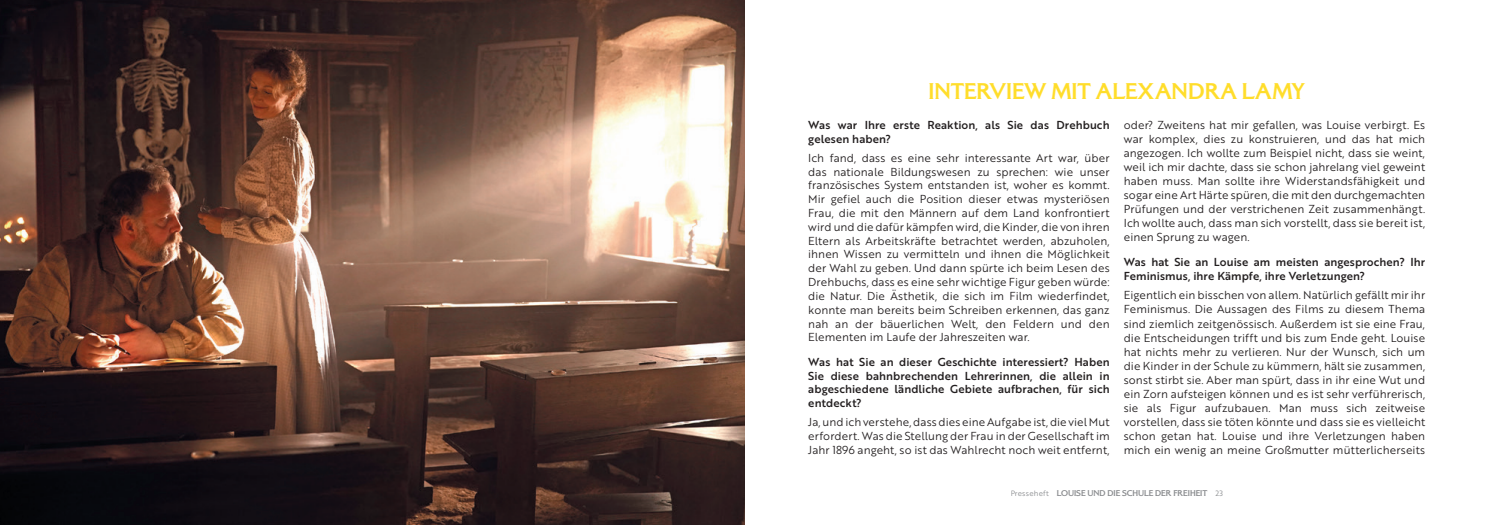
<style>
.page{position:relative;width:1489px;height:525px;background:#fff}
.page>*{position:absolute;margin:0;border:0;box-sizing:border-box;transform-origin:0 0}
.t1{font:700 23.75px "Alexon";color:#ffdd2b}
.t2{font:11.25px/14px "Brother 1816 Book";letter-spacing:.01em;color:#231f20;text-align:justify}
.t3{font:11.25px/13.8px "Brother 1816 Medium";letter-spacing:.01em;color:#231f20}
.t4{font:700 8.75px "Alexon";color:#8a8c8f}
.s1{font-family:"Brother 1816 Book";font-weight:400;font-size:7.5px}
</style>
<div class="page">
<img style="left:0;top:0;width:744px;height:524px">
<h1 class="t1" style="left:928px;top:75px;width:378px">INTERVIEW MIT ALEXANDRA LAMY</h1>
<p class="t3" style="left:808px;top:117px;width:303px">Was war Ihre erste Reaktion, als Sie das Drehbuch gelesen haben?</p>
<p class="t2" style="left:808px;top:150px;width:303px">Ich fand, dass es eine sehr interessante Art war, über das nationale Bildungswesen zu sprechen: wie unser französisches System entstanden ist, woher es kommt.<br>Mir gefiel auch die Position dieser etwas mysteriösen Frau, die mit den Männern auf dem Land konfrontiert wird und die dafür kämpfen wird, die Kinder, die von ihren Eltern als Arbeitskräfte betrachtet werden, abzuholen, ihnen Wissen zu vermitteln und ihnen die Möglichkeit der Wahl zu geben. Und dann spürte ich beim Lesen des Drehbuchs, dass es eine sehr wichtige Figur geben würde: die Natur. Die Ästhetik, die sich im Film wiederfindet, konnte man bereits beim Schreiben erkennen, das ganz nah an der bäuerlichen Welt, den Feldern und den Elementen im Laufe der Jahreszeiten war.</p>
<p class="t3" style="left:808px;top:354px;width:303px;text-align:justify">Was hat Sie an dieser Geschichte interessiert? Haben Sie diese bahnbrechenden Lehrerinnen, die allein in abgeschiedene ländliche Gebiete aufbrachen, für sich entdeckt?</p>
<p class="t2" style="left:808px;top:415px;width:303px">Ja, und ich verstehe, dass dies eine Aufgabe ist, die viel Mut erfordert. Was die Stellung der Frau in der Gesellschaft im Jahr 1896 angeht, so ist das Wahlrecht noch weit entfernt,</p>
<p class="t2" style="left:1123px;top:117px;width:303px">oder? Zweitens hat mir gefallen, was Louise verbirgt. Es war komplex, dies zu konstruieren, und das hat mich angezogen. Ich wollte zum Beispiel nicht, dass sie weint, weil ich mir dachte, dass sie schon jahrelang viel geweint haben muss. Man sollte ihre Widerstandsfähigkeit und sogar eine Art Härte spüren, die mit den durchgemachten Prüfungen und der verstrichenen Zeit zusammenhängt.<br>Ich wollte auch, dass man sich vorstellt, dass sie bereit ist, einen Sprung zu wagen.</p>
<p class="t3" style="left:1123px;top:254px;width:303px">Was hat Sie an Louise am meisten angesprochen? Ihr<br>Feminismus, ihre Kämpfe, ihre Verletzungen?</p>
<p class="t2" style="left:1123px;top:288px;width:303px">Eigentlich ein bisschen von allem. Natürlich gefällt mir ihr Feminismus. Die Aussagen des Films zu diesem Thema sind ziemlich zeitgenössisch. Außerdem ist sie eine Frau, die Entscheidungen trifft und bis zum Ende geht. Louise hat nichts mehr zu verlieren. Nur der Wunsch, sich um die Kinder in der Schule zu kümmern, hält sie zusammen, sonst stirbt sie. Aber man spürt, dass in ihr eine Wut und ein Zorn aufsteigen können und es ist sehr verführerisch, sie als Figur aufzubauen. Man muss sich zeitweise vorstellen, dass sie töten könnte und dass sie es vielleicht schon getan hat. Louise und ihre Verletzungen haben mich ein wenig an meine Großmutter mütterlicherseits</p>
<p class="t4" style="left:1010px;top:487px;width:214px"><span class="s1">Presseheft</span> LOUISE UND DIE SCHULE DER FREIHEIT <span class="s1">23</span></p>
</div>
